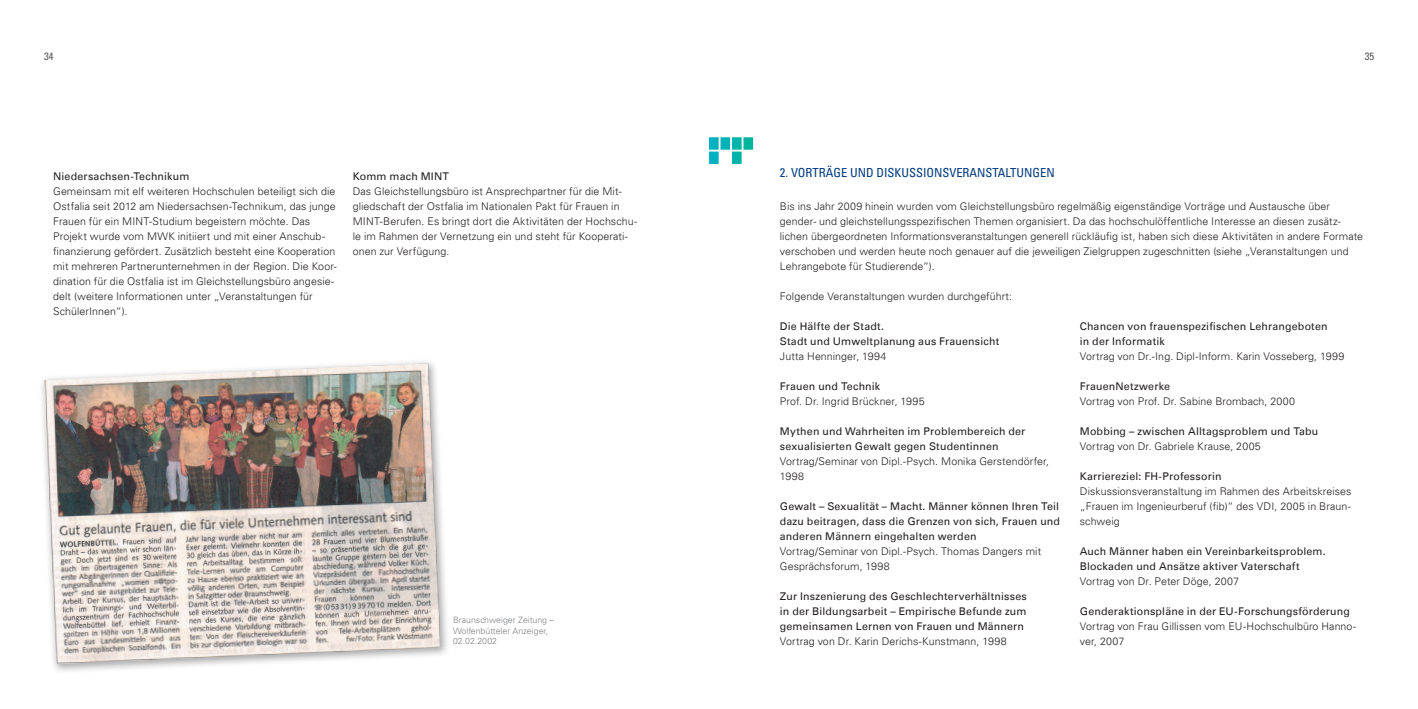
<style>
.page{position:relative;width:1418px;height:709px;background:#fff}
.page>*{position:absolute;margin:0;border:0;box-sizing:border-box;transform-origin:0 0}
.zwischenüberschrift{font:condensed 12.5px "Univers LT";color:#013b7f}
.Subheadline_innen{font:300 10.62px/15px "Univers LT";letter-spacing:.005em;color:#231f20}
.Subheadline_innen-2{font:10.62px/15px "Univers LT";letter-spacing:.015em;color:#231f20}
.t1{font:condensed 10.62px "Univers LT";color:#57585a}
.fußnote{font:300 8.75px "Univers LT";color:#808285}
</style>
<div class="page">
<div style="left:39px;top:358px;width:411px;height:316px;background:#231f20;opacity:.4"></div>
<img style="left:44px;top:363px;width:397px;height:301px">
<svg style="left:709px;top:137px;width:44px;height:27px"></svg>
<p class="t1" style="left:44px;top:49px;width:11px">34</p>
<p class="t1" style="left:1364px;top:49px;width:11px">35</p>
<p class="Subheadline_innen-2" style="left:53px;top:169px;width:138px">Niedersachsen-Technikum</p>
<p class="Subheadline_innen" style="left:53px;top:184px;width:285px">Gemeinsam mit elf weiteren Hochschulen beteiligt sich die Ostfalia seit 2012 am Niedersachsen-Technikum, das junge Frauen für ein MINT-Studium begeistern möchte. Das Projekt wurde vom MWK initiiert und mit einer Anschub&shy;finanzierung gefördert. Zusätzlich besteht eine Kooperation mit mehreren Partnerunternehmen in der Region. Die Koor&shy;dination für die Ostfalia ist im Gleichstellungsbüro angesie&shy;delt (weitere Informationen unter „Veranstaltungen für SchülerInnen“).</p>
<p class="Subheadline_innen-2" style="left:353px;top:169px;width:98px">Komm mach MINT</p>
<p class="Subheadline_innen" style="left:353px;top:184px;width:286px">Das Gleichstellungsbüro ist Ansprechpartner für die Mit&shy;gliedschaft der Ostfalia im Nationalen Pakt für Frauen in MINT-Berufen. Es bringt dort die Aktivitäten der Hochschu&shy;le im Rahmen der Vernetzung ein und steht für Kooperati&shy;onen zur Verfügung.</p>
<p class="fußnote" style="left:453px;top:614px;width:102px">Braunschweiger Zeitung –</p>
<p class="fußnote" style="left:453px;top:625px;width:97px">Wolfenbütteler Anzeiger,</p>
<p class="fußnote" style="left:453px;top:635px;width:45px">02.02.2002</p>
<p class="zwischenüberschrift" style="left:780px;top:165px;width:276px">2. VORTRÄGE UND DISKUSSIONSVERANSTALTUNGEN</p>
<p class="Subheadline_innen" style="left:780px;top:199px;width:585px">Bis ins Jahr 2009 hinein wurden vom Gleichstellungsbüro regelmäßig eigenständige Vorträge und Austausche über gender- und gleichstellungsspezifischen Themen organisiert. Da das hochschulöffentliche Interesse an diesen zusätz&shy;lichen übergeordneten Informationsveranstaltungen generell rückläufig ist, haben sich diese Aktivitäten in andere Formate verschoben und werden heute noch genauer auf die jeweiligen Zielgruppen zugeschnitten (siehe „Veranstaltungen und Lehrangebote für Studierende“).</p>
<p class="Subheadline_innen" style="left:780px;top:289px;width:234px">Folgende Veranstaltungen wurden durchgeführt:</p>
<p class="Subheadline_innen-2" style="left:780px;top:319px;width:106px">Die Hälfte der Stadt.</p>
<p class="Subheadline_innen-2" style="left:780px;top:334px;width:221px">Stadt und Umweltplanung aus Frauensicht</p>
<p class="Subheadline_innen" style="left:780px;top:349px;width:108px">Jutta Henninger, 1994</p>
<p class="Subheadline_innen-2" style="left:780px;top:379px;width:102px">Frauen und Technik</p>
<p class="Subheadline_innen" style="left:780px;top:394px;width:146px">Prof. Dr. Ingrid Brückner, 1995</p>
<p class="Subheadline_innen-2" style="left:780px;top:424px;width:247px">Mythen und Wahrheiten im Problembereich der sexualisierten Gewalt gegen Studentinnen</p>
<p class="Subheadline_innen" style="left:780px;top:454px;width:271px">Vortrag/Seminar von Dipl.-Psych. Monika Gerstendörfer,<br>1998</p>
<p class="Subheadline_innen-2" style="left:780px;top:499px;width:282px;text-align:justify">Gewalt – Sexualität – Macht. Männer können Ihren Teil dazu beitragen, dass die Grenzen von sich, Frauen und anderen Männern eingehalten werden</p>
<p class="Subheadline_innen" style="left:780px;top:544px;width:263px">Vortrag/Seminar von Dipl.-Psych. Thomas Dangers mit<br>Gesprächsforum, 1998</p>
<p class="Subheadline_innen-2" style="left:780px;top:589px;width:248px">Zur Inszenierung des Geschlechterverhältnisses</p>
<p class="Subheadline_innen-2" style="left:780px;top:604px;width:248px">in der Bildungsarbeit – Empirische Befunde zum</p>
<p class="Subheadline_innen-2" style="left:780px;top:619px;width:245px">gemeinsamen Lernen von Frauen und Männern</p>
<p class="Subheadline_innen" style="left:780px;top:634px;width:228px">Vortrag von Dr. Karin Derichs-Kunstmann, 1998</p>
<p class="Subheadline_innen-2" style="left:1079px;top:319px;width:249px">Chancen von frauenspezifischen Lehrangeboten</p>
<p class="Subheadline_innen-2" style="left:1079px;top:334px;width:86px">in der Informatik</p>
<p class="Subheadline_innen" style="left:1079px;top:349px;width:266px">Vortrag von Dr.-Ing. Dipl-Inform. Karin Vosseberg, 1999</p>
<p class="Subheadline_innen-2" style="left:1079px;top:379px;width:92px">FrauenNetzwerke</p>
<p class="Subheadline_innen" style="left:1079px;top:394px;width:217px">Vortrag von Prof. Dr. Sabine Brombach, 2000</p>
<p class="Subheadline_innen-2" style="left:1079px;top:424px;width:240px">Mobbing – zwischen Alltagsproblem und Tabu</p>
<p class="Subheadline_innen" style="left:1079px;top:439px;width:182px">Vortrag von Dr. Gabriele Krause, 2005</p>
<p class="Subheadline_innen-2" style="left:1079px;top:469px;width:143px">Karriereziel: FH-Professorin</p>
<p class="Subheadline_innen" style="left:1079px;top:484px;width:273px;text-align:justify">Diskussionsveranstaltung im Rahmen des Arbeitskreises „Frauen im Ingenieurberuf (fib)“ des VDI, 2005 in Braun&shy;schweig</p>
<p class="Subheadline_innen-2" style="left:1079px;top:544px;width:247px">Auch Männer haben ein Vereinbarkeitsproblem.</p>
<p class="Subheadline_innen-2" style="left:1079px;top:559px;width:221px">Blockaden und Ansätze aktiver Vaterschaft</p>
<p class="Subheadline_innen" style="left:1079px;top:574px;width:161px">Vortrag von Dr. Peter Döge, 2007</p>
<p class="Subheadline_innen-2" style="left:1079px;top:604px;width:272px">Genderaktionspläne in der EU-Forschungsförderung</p>
<p class="Subheadline_innen" style="left:1079px;top:619px;width:278px">Vortrag von Frau Gillissen vom EU-Hochschulbüro Hanno&shy;ver, 2007</p>
</div>
